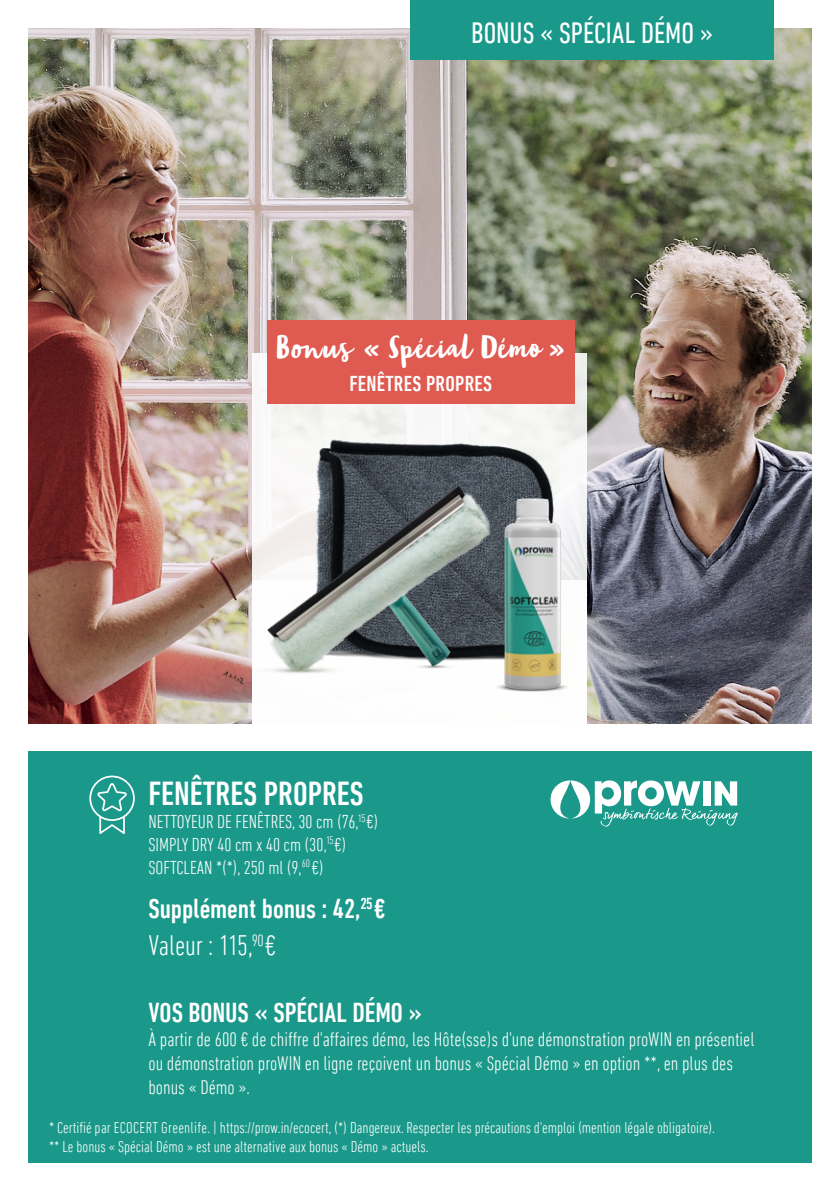
<style>
.page{position:relative;width:840px;height:1191px;background:#fff}
.page>*{position:absolute;margin:0;border:0;box-sizing:border-box;transform-origin:0 0}
.t1{font:500 condensed 34px "DIN Next LT Pro";color:#fff}
.t2{font:condensed 30px "DIN Next LT Pro";color:#fff}
.t3{font:300 condensed 28.8px "DIN Next LT Pro";letter-spacing:-.01em;color:#fff}
.t4{font:500 condensed 28px "DIN Next LT Pro";color:#fff}
.t5{font:25.6px "Blog Script";letter-spacing:.015em;color:#fff}
.t6{font:500 condensed 22px "DIN Next LT Pro";letter-spacing:.01em;color:#fff}
.t7{font:300 condensed 20px/24px "DIN Next LT Pro";color:#fff}
.t8{font:300 condensed 19px/22.8px "DIN Next LT Pro";color:#fff}
.t9{font:300 condensed 16px/19.2px "DIN Next LT Pro";color:#fff}
</style>
<div class="page">
<div style="left:28px;top:751px;width:783px;height:411px;background:#1a998b"></div>
<img style="left:28px;top:28px;width:783px;height:695px">
<div style="left:410px;top:0;width:363px;height:59px;background:#1a998b"></div>
<div style="left:89px;top:775px;width:46px;height:46px;border:5px solid #fff;border-radius:50%"></div>
<div style="left:92px;top:778px;width:40px;height:40px;background:#1a998b;border-radius:50%"></div>
<div style="left:91px;top:777px;width:42px;height:42px;border:2px solid #1a998b;border-radius:50%"></div>
<svg style="left:96px;top:781px;width:32px;height:53px"></svg>
<svg style="left:550px;top:780px;width:187px;height:47px"></svg>
<div style="left:252px;top:580px;width:335px;height:160px;background:#fff"></div>
<img style="left:262px;top:376px;width:342px;height:89px">
<img style="left:241px;top:445px;width:263px;height:263px">
<img style="left:398px;top:465px;width:269px;height:259px">
<div style="left:266px;top:320px;width:308px;height:84px;background:#df5a50"></div>
<h2 class="t2" style="left:471px;top:16px;width:243px">BONUS « SPÉCIAL DÉMO »</h2>
<h3 class="t5" style="left:275px;top:333px;width:290px">Bonus « Spécial Démo »</h3>
<h3 class="t6" style="left:349px;top:371px;width:144px">FENÊTRES PROPRES</h3>
<h1 class="t1" style="left:148px;top:774px;width:217px">FENÊTRES PROPRES</h1>
<p class="t8" style="left:148px;top:810px;width:231px">NETTOYEUR DE FENÊTRES, 30 cm (76,<sup>15</sup>€)<br>SIMPLY DRY 40 cm x 40 cm (30,<sup>15</sup> €)<br>SOFTCLEAN *(*), 250 ml (9,<sup>60</sup> €)</p>
<h3 class="t4" style="left:148px;top:893px;width:238px">Supplément bonus : 42,<sup>25</sup> €</h3>
<h3 class="t3" style="left:148px;top:929px;width:129px">Valeur : 115,<sup>90</sup> €</h3>
<h3 class="t4" style="left:148px;top:996px;width:275px">VOS BONUS « SPÉCIAL DÉMO »</h3>
<p class="t7" style="left:148px;top:1026px;width:607px">À partir de 600 € de chiffre d'affaires démo, les Hôte(sse)s d'une démonstration proWIN en présentiel ou démonstration proWIN en ligne reçoivent un bonus « Spécial Démo » en option **, en plus des bonus « Démo ».</p>
<p class="t9" style="left:49px;top:1117px;width:667px">* Certifié par ECOCERT Greenlife. | https://prow.in/ecocert, (*) Dangereux. Respecter les précautions d'emploi (mention légale obligatoire). ** Le bonus « Spécial Démo » est une alternative aux bonus « Démo » actuels.</p>
</div>
